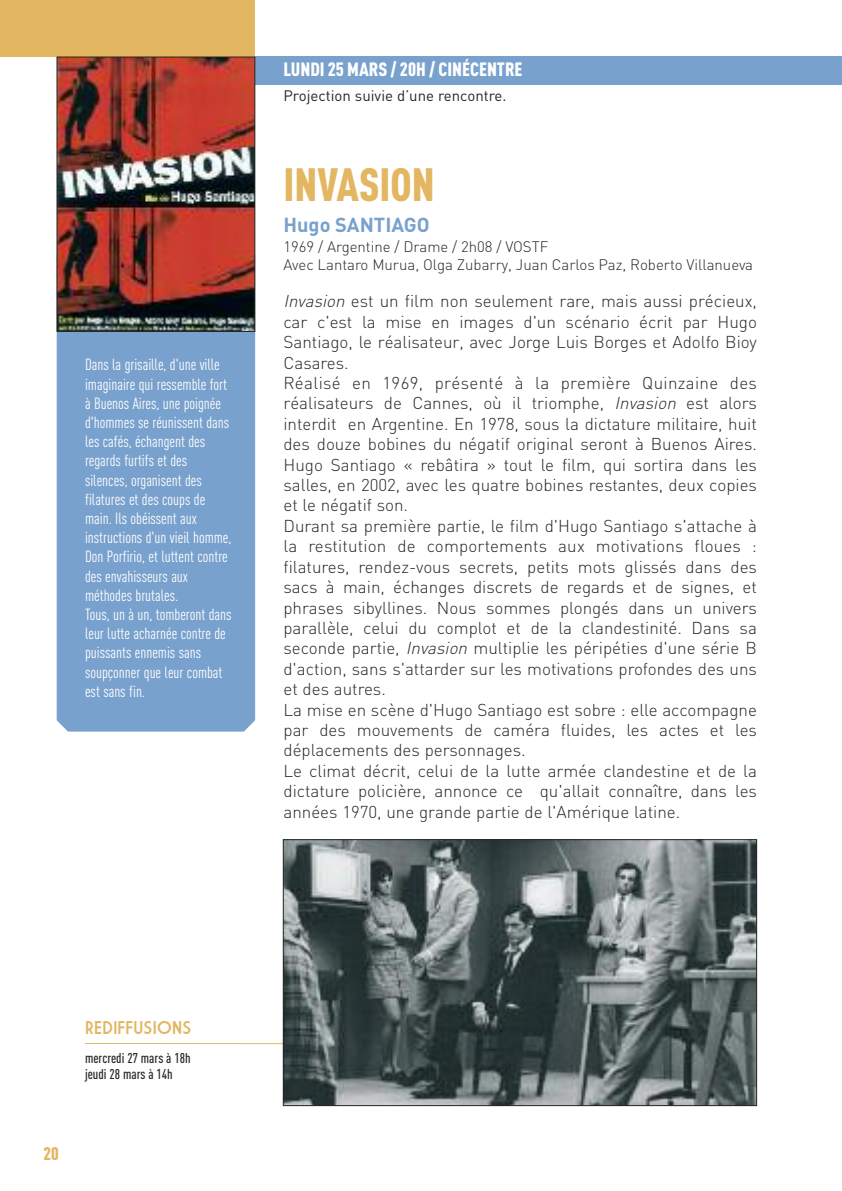
<style>
.page{position:relative;width:842px;height:1191px;background:#fff}
.page>*{position:absolute;margin:0;border:0;box-sizing:border-box;transform-origin:0 0}
.t1{font:900 46px "DIN Cond";color:#e3b662;scale:.95 1}
.t2{font:700 20px "DIN";color:#79a1cd}
.t3{font:900 19px "DIN Cond";color:#fff}
.t4{font:18px "Market Deco";color:#e3b662}
.t5{font:900 18px "DIN Cond";color:#e3b662}
.t6{font:300 17px/20.4px "DIN";color:#272627}
.t7{font:16px/19.2px "DIN Cond";color:#fff}
.t8{font:300 15px/18px "DIN";color:#272627}
.t9{font:15px "DIN";color:#272627}
.t10{font:500 14px/16.8px "DIN Cond";color:#272627}
.s1{font-style:italic}
</style>
<div class="page">
<hr style="left:85px;top:1043px;width:253px;height:1px;background:#e3b662">
<div style="left:220px;top:57px;width:622px;height:28px;background:#79a1cd"></div>
<div style="left:57px;top:332px;width:198px;height:399px;background:#79a1cd"></div>
<div style="left:0;top:0;width:255px;height:57px;background:#e3b662"></div>
<img style="left:285px;top:841px;width:470px;height:263px">
<div style="left:283px;top:839px;width:474px;height:267px;border:1px solid #272627"></div>
<img style="left:59px;top:59px;width:194px;height:271px">
<div style="left:57px;top:57px;width:198px;height:275px;border:1px solid #272627"></div>
<p class="t7" style="left:85px;top:357px;width:148px">Dans la grisaille, d'une ville imaginaire qui ressemble fort à Buenos Aires, une poignée d'hommes se réunissent dans les cafés, échangent des regards furtifs et des silences, organisent des filatures et des coups de main. Ils obéissent aux instructions d'un vieil homme,<br>Don Porfirio, et luttent contre des envahisseurs aux méthodes brutales.<br>Tous, un à un, tomberont dans leur lutte acharnée contre de puissants ennemis sans soupçonner que leur combat est sans fin.</p>
<p class="t3" style="left:283px;top:63px;width:240px">LUNDI 25 MARS / 20H / CINÉCENTRE</p>
<p class="t9" style="left:283px;top:87px;width:225px">Projection suivie d’une rencontre.</p>
<h1 class="t1" style="left:283px;top:168px;width:161px">INVASION</h1>
<p class="t2" style="left:283px;top:214px;width:148px">Hugo SANTIAGO</p>
<p class="t8" style="left:283px;top:238px;width:471px">1969 / Argentine / Drame / 2h08 / VOSTF<br>Avec Lantaro Murua, Olga Zubarry, Juan Carlos Paz, Roberto Villanueva</p>
<p class="t6" style="left:283px;top:291px;width:475px"><span class="s1">Invasion</span> est un film non seulement rare, mais aussi précieux, car c'est la mise en images d'un scénario écrit par Hugo Santiago, le réalisateur, avec Jorge Luis Borges et Adolfo Bioy Casares.<br>Réalisé en 1969, présenté à la première Quinzaine des réalisateurs de Cannes, où il triomphe, <span class="s1">Invasion</span> est alors interdit en Argentine. En 1978, sous la dictature militaire, huit des douze bobines du négatif original seront à Buenos Aires.<br>Hugo Santiago « rebâtira » tout le film, qui sortira dans les salles, en 2002, avec les quatre bobines restantes, deux copies et le négatif son.<br>Durant sa première partie, le film d'Hugo Santiago s'attache à la restitution de comportements aux motivations floues : filatures, rendez-vous secrets, petits mots glissés dans des sacs à main, échanges discrets de regards et de signes, et phrases sibyllines. Nous sommes plongés dans un univers parallèle, celui du complot et de la clandestinité. Dans sa seconde partie, <span class="s1">Invasion</span> multiplie les péripéties d'une série B d'action, sans s'attarder sur les motivations profondes des uns et des autres.<br>La mise en scène d'Hugo Santiago est sobre : elle accompagne par des mouvements de caméra fluides, les actes et les déplacements des personnages.<br>Le climat décrit, celui de la lutte armée clandestine et de la dictature policière, annonce ce qu'allait connaître, dans les années 1970, une grande partie de l'Amérique latine.</p>
<p class="t5" style="left:43px;top:1147px;width:17px">20</p>
<p class="t4" style="left:85px;top:1017px;width:108px">REDIFFUSIONS</p>
<p class="t10" style="left:85px;top:1050px;width:107px">mercredi 27 mars à 18h jeudi 28 mars à 14h</p>
</div>
